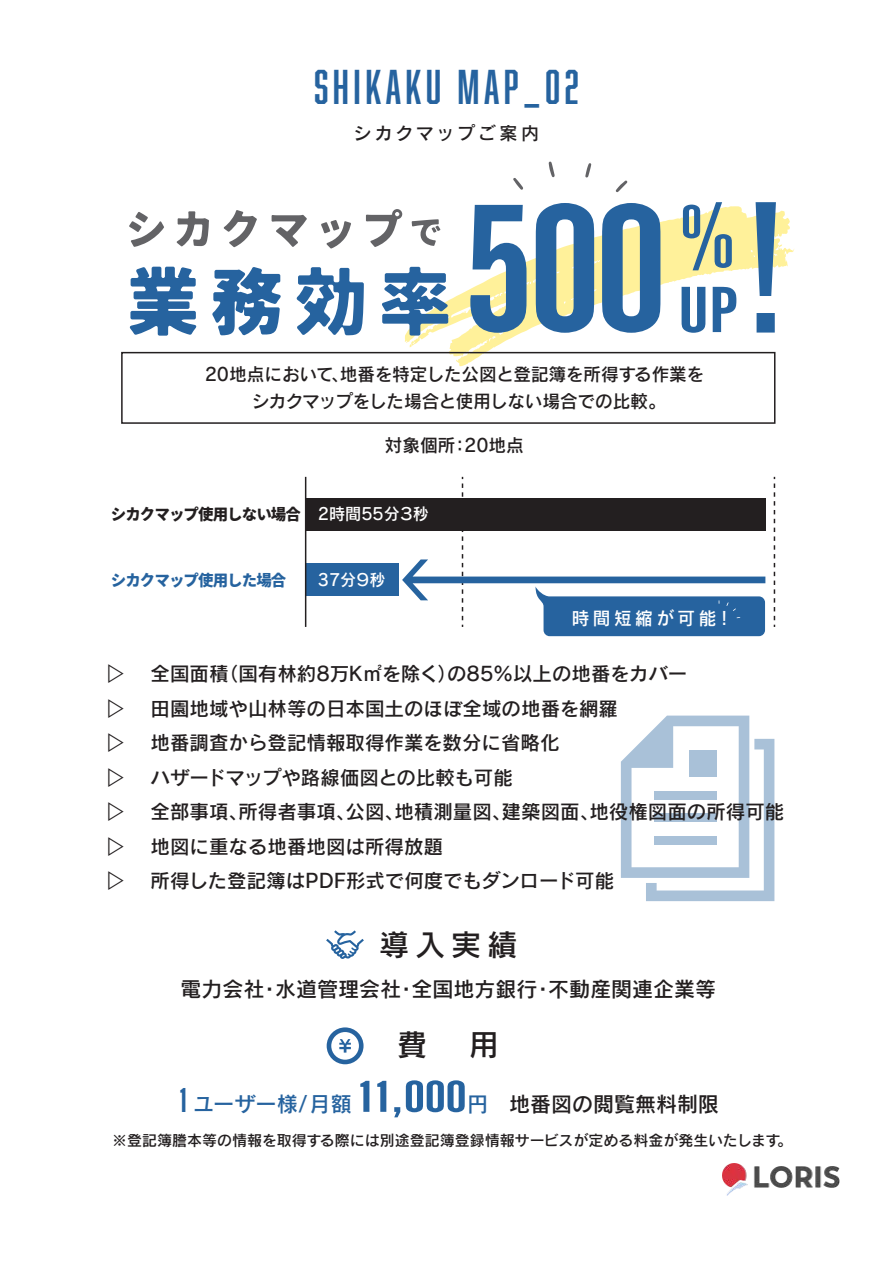
<style>
.page{position:relative;width:893px;height:1263px;background:#fff}
.page>*{position:absolute;margin:0;border:0;box-sizing:border-box;transform-origin:0 0}
.t1{font:45px "Abolition";letter-spacing:.1em;color:#26639f}
.t2{font:30px "Rodin Pro N DB";color:#231f20}
.t3{font:21px "Rodin Pro N DB";color:#231f20}
.t4{font:19.5px/34.5px "Rodin Pro N DB";color:#231f20;scale:1.2 1}
.t5{font:18px/27px "Rodin Pro N DB";color:#231f20;text-align:center}
.t6{font:18px "Rodin Pro N DB";letter-spacing:.165em;color:#231f20}
.t7{font:18px "Rodin Pro N DB";letter-spacing:.2em;color:#fff}
.t8{font:16.5px "MOBO";letter-spacing:-.1em;color:#231f20}
.t9{font:16.5px "Rodin Pro N DB";color:#fff}
.t10{font:16.5px "MOBO";letter-spacing:-.1em;color:#26639f}
.t11{font:15px "Rodin Pro N DB";color:#231f20}
.s1{font-family:"Alternate Got No 1 D";font-size:36px;color:#26639f}
.s2{font-size:21.15px;color:#26639f}
.s3{font-family:"Alternate Got No 1 D";font-size:46.5px;color:#26639f}
</style>
<div class="page">
<svg style="left:621px;top:716px;width:153px;height:185px"></svg>
<svg style="left:405px;top:206px;width:389px;height:160px"></svg>
<div style="left:306px;top:498px;width:459px;height:33px;background:#231f20"></div>
<div style="left:306px;top:563px;width:93px;height:33px;background:#26639f"></div>
<hr style="left:305px;top:477px;width:1px;height:150px;background:#231f20">
<svg style="left:774px;top:477px;width:1px;height:150px"></svg>
<div style="left:121px;top:352px;width:654px;height:72px;border:2px solid #231f20"></div>
<svg style="left:549px;top:162px;width:6px;height:16px"></svg>
<svg style="left:616px;top:180px;width:11px;height:12px"></svg>
<svg style="left:585px;top:163px;width:6px;height:15px"></svg>
<svg style="left:513px;top:178px;width:10px;height:12px"></svg>
<svg style="left:402px;top:477px;width:363px;height:159px"></svg>
<svg style="left:129px;top:212px;width:35px;height:35px"></svg>
<svg style="left:176px;top:211px;width:33px;height:35px"></svg>
<svg style="left:223px;top:210px;width:34px;height:37px"></svg>
<svg style="left:272px;top:215px;width:35px;height:32px"></svg>
<svg style="left:321px;top:220px;width:30px;height:29px"></svg>
<svg style="left:366px;top:209px;width:36px;height:38px"></svg>
<svg style="left:412px;top:219px;width:28px;height:27px"></svg>
<svg style="left:129px;top:267px;width:68px;height:69px"></svg>
<svg style="left:212px;top:267px;width:69px;height:68px"></svg>
<svg style="left:296px;top:267px;width:68px;height:68px"></svg>
<svg style="left:382px;top:267px;width:66px;height:69px"></svg>
<svg style="left:327px;top:1027px;width:36px;height:37px"></svg>
<svg style="left:326px;top:930px;width:38px;height:29px"></svg>
<svg style="left:470px;top:205px;width:56px;height:128px"></svg>
<svg style="left:536px;top:203px;width:58px;height:130px;background:#648daa"></svg>
<svg style="left:602px;top:203px;width:58px;height:130px;background:#658eab"></svg>
<svg style="left:681px;top:287px;width:24px;height:46px"></svg>
<svg style="left:713px;top:287px;width:23px;height:45px"></svg>
<svg style="left:755px;top:202px;width:21px;height:131px"></svg>
<svg style="left:683px;top:202px;width:49px;height:68px;background:#aebda5"></svg>
<img style="left:722px;top:1164px;width:117px;height:32px">
<h1 class="t1" style="left:314px;top:61px;width:266px">SHIKAKU MAP_02</h1>
<p class="t6" style="left:353px;top:121px;width:187px">シカクマップご案内</p>
<p class="t5" style="left:205px;top:360px;width:501px">20地点において、地番を特定した公図と登記簿を所得する作業をシカクマップをした場合と使用しない場合での比較。</p>
<p class="t5" style="left:385px;top:431px;width:141px">対象個所：20地点</p>
<p class="t8" style="left:110px;top:505px;width:192px">シカクマップ使用しない場合</p>
<p class="t9" style="left:318px;top:503px;width:113px">2時間55分３秒</p>
<p class="t10" style="left:110px;top:571px;width:178px">シカクマップ使用した場合</p>
<p class="t9" style="left:318px;top:569px;width:69px">37分９秒</p>
<p class="t7" style="left:572px;top:606px;width:163px">時間短縮が可能！</p>
<p class="t4" style="left:104px;top:656px;width:569px">▷ 全国面積（国有林約8万K㎡を除く）の85％以上の地番をカバー<br>▷ 田園地域や山林等の日本国土のほぼ全域の地番を網羅<br>▷ 地番調査から登記情報取得作業を数分に省略化<br>▷ ハザードマップや路線価図との比較も可能<br>▷ 全部事項、所得者事項、公図、地積測量図、建築図面、地役権図面の所得可能▷ 地図に重なる地番地図は所得放題<br>▷ 所得した登記簿はPDF形式で何度でもダンロード可能</p>
<h2 class="t2" style="left:379px;top:925px;width:139px">導入実績</h2>
<p class="t3" style="left:180px;top:975px;width:537px">電力会社・水道管理会社・全国地方銀行・不動産関連企業等</p>
<h2 class="t2" style="left:397px;top:1025px;width:103px">費　用</h2>
<p class="t3" style="left:177px;top:1090px;width:543px"><span class="s1">1</span> <span class="s2">ユーザー様/月額</span><span class="s3">11,000</span><span class="s2">円</span> 地番図の閲覧無料制限</p>
<p class="t11" style="left:112px;top:1130px;width:681px">※登記簿謄本等の情報を取得する際には別途登記簿登録情報サービスが定める料金が発生いたします。</p>
</div>
